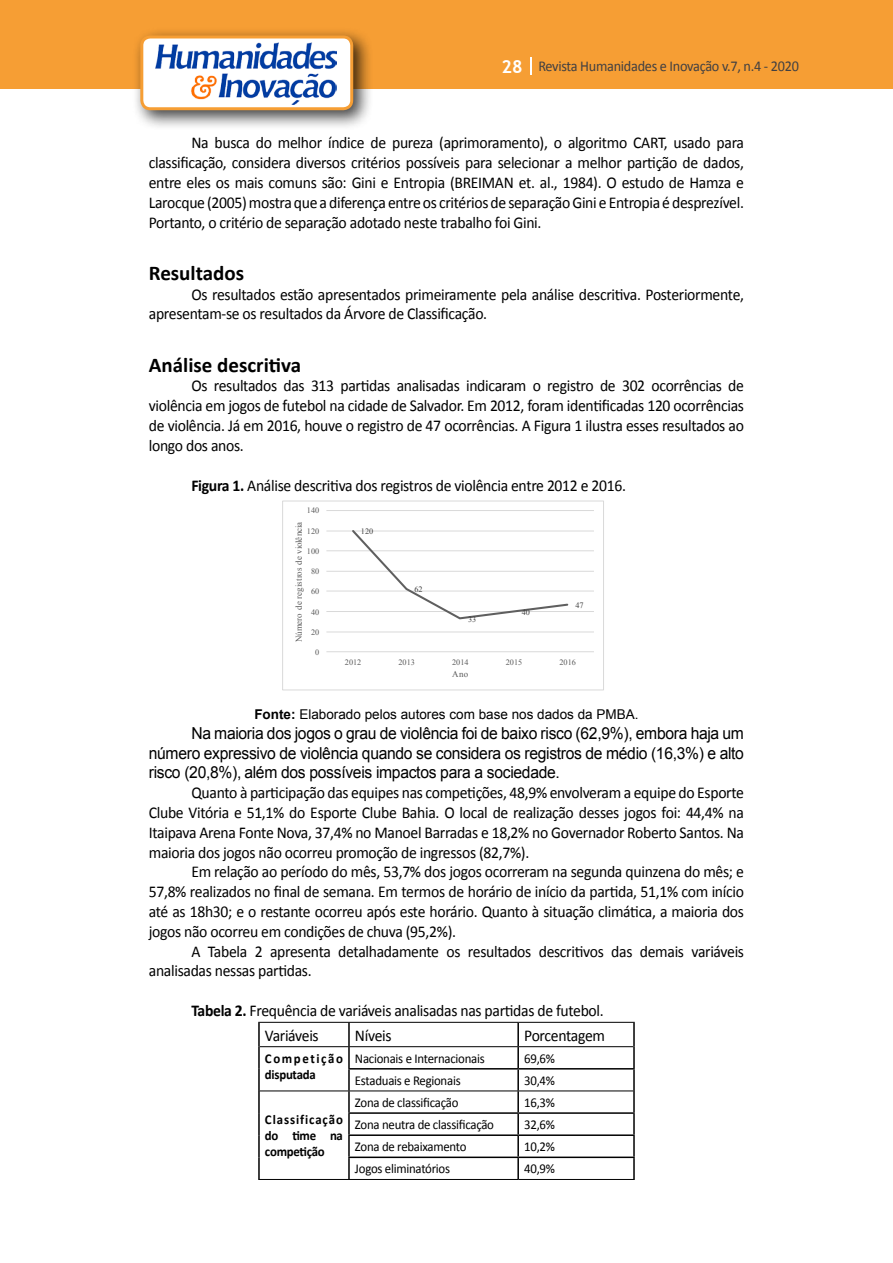
<style>
.page{position:relative;width:893px;height:1263px;background:#fff}
.page>*{position:absolute;margin:0;border:0;box-sizing:border-box;transform-origin:0 0}
.t1{font:700 21px "Calibri";color:#000}
.t2{font:16.5px/19.8px "Calibri";letter-spacing:-.02em;color:#000;text-align:justify;scale:.95 1}
.t3{font:16.5px/19.8px "Arial";letter-spacing:-.02em;color:#000;text-align:justify;scale:.95 1}
.t4{font:15px "Calibri";letter-spacing:-.02em;color:#414042;scale:.95 1}
.t5{font:13.5px "Calibri";letter-spacing:-.02em;color:#000;scale:.95 1}
.t6{font:13.5px "Arial";color:#000}
.t7{font:700 13.5px/16.2px "Calibri";letter-spacing:.065em;color:#000;text-align:justify;scale:.95 1}
.t8{font:700 13.5px/16.2px "Calibri";letter-spacing:.12em;color:#000;scale:.95 1}
.t9{font:8.85px "Times New Roman";letter-spacing:.02em;color:#595959}
.t10{font:8.25px "Times New Roman";color:#595959}
.t11{font:8.25px "Times New Roman";color:#404040}
.s1{font-family:"Trebuchet MS";font-weight:700;font-size:18px;color:#fff}
.s2{font-weight:700}
</style>
<div class="page">
<div style="left:0;top:0;width:893px;height:88px;background:#f69e34"></div>
<svg style="left:530px;top:57px;width:2px;height:18px"></svg>
<div style="left:132px;top:27px;width:241px;height:103px;background:#000;opacity:.75"></div>
<div style="left:142px;top:37px;width:210px;height:72px;background:#fff;border-radius:9px"></div>
<img style="left:156px;top:43px;width:180px;height:62px">
<div style="left:140px;top:35px;width:213px;height:75px;border:3px solid #f69e34;border-radius:9px"></div>
<hr style="left:326px;top:651px;width:268px;height:1px;background:#d9d9d9">
<hr style="left:326px;top:632px;width:268px;height:1px;background:#d9d9d9">
<hr style="left:326px;top:611px;width:268px;height:1px;background:#d9d9d9">
<hr style="left:326px;top:591px;width:268px;height:1px;background:#d9d9d9">
<hr style="left:326px;top:571px;width:268px;height:1px;background:#d9d9d9">
<hr style="left:326px;top:550px;width:268px;height:1px;background:#d9d9d9">
<hr style="left:326px;top:531px;width:268px;height:1px;background:#d9d9d9">
<hr style="left:326px;top:510px;width:268px;height:1px;background:#d9d9d9">
<svg style="left:350px;top:530px;width:220px;height:90px"></svg>
<div style="left:282px;top:501px;width:322px;height:189px;border:1px solid #d9d9d9"></div>
<hr style="left:258px;top:1023px;width:2px;height:24px;background:#000">
<hr style="left:348px;top:1023px;width:2px;height:23px;background:#000">
<hr style="left:517px;top:1023px;width:2px;height:23px;background:#000">
<hr style="left:633px;top:1023px;width:2px;height:24px;background:#000">
<hr style="left:258px;top:1047px;width:2px;height:22px;background:#000">
<hr style="left:348px;top:1047px;width:2px;height:21px;background:#000">
<hr style="left:517px;top:1047px;width:2px;height:21px;background:#000">
<hr style="left:633px;top:1047px;width:2px;height:21px;background:#000">
<hr style="left:258px;top:1069px;width:2px;height:22px;background:#000">
<hr style="left:348px;top:1068px;width:170px;height:1px;background:#000">
<hr style="left:348px;top:1069px;width:2px;height:21px;background:#000">
<hr style="left:518px;top:1068px;width:117px;height:1px;background:#000">
<hr style="left:517px;top:1069px;width:2px;height:21px;background:#000">
<hr style="left:633px;top:1069px;width:2px;height:22px;background:#000">
<hr style="left:258px;top:1091px;width:2px;height:22px;background:#000">
<hr style="left:348px;top:1091px;width:2px;height:21px;background:#000">
<hr style="left:517px;top:1091px;width:2px;height:21px;background:#000">
<hr style="left:633px;top:1091px;width:2px;height:21px;background:#000">
<hr style="left:258px;top:1113px;width:2px;height:22px;background:#000">
<hr style="left:348px;top:1112px;width:170px;height:2px;background:#000">
<hr style="left:348px;top:1114px;width:2px;height:20px;background:#000">
<hr style="left:518px;top:1112px;width:117px;height:2px;background:#000">
<hr style="left:517px;top:1114px;width:2px;height:20px;background:#000">
<hr style="left:633px;top:1114px;width:2px;height:20px;background:#000">
<hr style="left:258px;top:1135px;width:2px;height:22px;background:#000">
<hr style="left:348px;top:1134px;width:170px;height:2px;background:#000">
<hr style="left:348px;top:1136px;width:2px;height:20px;background:#000">
<hr style="left:518px;top:1134px;width:117px;height:2px;background:#000">
<hr style="left:517px;top:1136px;width:2px;height:20px;background:#000">
<hr style="left:633px;top:1136px;width:2px;height:20px;background:#000">
<hr style="left:258px;top:1157px;width:2px;height:22px;background:#000">
<hr style="left:348px;top:1156px;width:170px;height:2px;background:#000">
<hr style="left:348px;top:1158px;width:2px;height:21px;background:#000">
<hr style="left:518px;top:1156px;width:117px;height:2px;background:#000">
<hr style="left:517px;top:1158px;width:2px;height:21px;background:#000">
<hr style="left:633px;top:1158px;width:2px;height:21px;background:#000">
<hr style="left:258px;top:1022px;width:91px;height:1px;background:#000">
<hr style="left:349px;top:1022px;width:169px;height:1px;background:#000">
<hr style="left:518px;top:1022px;width:117px;height:1px;background:#000">
<hr style="left:260px;top:1046px;width:89px;height:1px;background:#000">
<hr style="left:349px;top:1046px;width:169px;height:1px;background:#000">
<hr style="left:518px;top:1046px;width:115px;height:1px;background:#000">
<hr style="left:260px;top:1090px;width:89px;height:1px;background:#000">
<hr style="left:349px;top:1090px;width:169px;height:1px;background:#000">
<hr style="left:518px;top:1090px;width:115px;height:1px;background:#000">
<hr style="left:258px;top:1179px;width:91px;height:1px;background:#000">
<hr style="left:349px;top:1179px;width:169px;height:1px;background:#000">
<hr style="left:518px;top:1179px;width:117px;height:1px;background:#000">
<p class="t4" style="left:501px;top:57px;width:315px"><span class="s1">28</span> Revista Humanidades e Inovação v.7, n.4 - 2020</p>
<p class="t2" style="left:149px;top:133px;width:628px;text-indent:43px">Na busca do melhor índice de pureza (aprimoramento), o algoritmo CART, usado para classificação, considera diversos critérios possíveis para selecionar a melhor partição de dados, entre eles os mais comuns são: Gini e Entropia (BREIMAN et. al., 1984). O estudo de Hamza e Larocque (2005) mostra que a diferença entre os critérios de separação Gini e Entropia é desprezível.<br>Portanto, o critério de separação adotado neste trabalho foi Gini.</p>
<p class="t1" style="left:149px;top:259px;width:97px">Resultados</p>
<p class="t2" style="left:149px;top:284px;width:628px;text-indent:43px">Os resultados estão apresentados primeiramente pela análise descritiva. Posteriormente, apresentam-se os resultados da Árvore de Classificação.</p>
<p class="t1" style="left:149px;top:351px;width:154px">Análise descritiva</p>
<p class="t2" style="left:149px;top:376px;width:628px;text-indent:43px">Os resultados das 313 partidas analisadas indicaram o registro de 302 ocorrências de violência em jogos de futebol na cidade de Salvador. Em 2012, foram identificadas 120 ocorrências de violência. Já em 2016, houve o registro de 47 ocorrências. A Figura 1 ilustra esses resultados ao longo dos anos.</p>
<p class="t2" style="left:191px;top:475px;width:459px"><span class="s2">Figura 1.</span> Análise descritiva dos registros de violência entre 2012 e 2016.</p>
<p class="t11" style="left:361px;top:525px;width:14px">120</p>
<p class="t10" style="left:307px;top:505px;width:14px">140</p>
<p class="t9" style="left:293px;top:642px;width:122px;rotate:-90deg">Número de registros de violência</p>
<p class="t10" style="left:307px;top:525px;width:14px">120</p>
<p class="t10" style="left:307px;top:546px;width:14px">100</p>
<p class="t10" style="left:311px;top:566px;width:10px">80</p>
<p class="t11" style="left:415px;top:584px;width:10px">62</p>
<p class="t10" style="left:311px;top:586px;width:10px">60</p>
<p class="t11" style="left:575px;top:599px;width:10px">47</p>
<p class="t10" style="left:311px;top:606px;width:10px">40</p>
<p class="t11" style="left:522px;top:606px;width:10px">40</p>
<p class="t11" style="left:468px;top:613px;width:10px">33</p>
<p class="t10" style="left:311px;top:626px;width:10px">20</p>
<p class="t10" style="left:315px;top:647px;width:6px">0</p>
<p class="t10" style="left:345px;top:656px;width:18px">2012</p>
<p class="t10" style="left:399px;top:656px;width:18px">2013</p>
<p class="t10" style="left:452px;top:656px;width:18px">2014</p>
<p class="t10" style="left:506px;top:656px;width:18px">2015</p>
<p class="t10" style="left:559px;top:656px;width:18px">2016</p>
<p class="t9" style="left:452px;top:668px;width:18px">Ano</p>
<p class="t6" style="left:254px;top:705px;width:386px"><span class="s2">Fonte:</span> Elaborado pelos autores com base nos dados da PMBA.</p>
<p class="t3" style="left:149px;top:723px;width:628px;text-indent:43px">Na maioria dos jogos o grau de violência foi de baixo risco (62,9%), embora haja um número expressivo de violência quando se considera os registros de médio (16,3%) e alto risco (20,8%), além dos possíveis impactos para a sociedade.</p>
<p class="t2" style="left:149px;top:783px;width:628px;text-indent:43px">Quanto à participação das equipes nas competições, 48,9% envolveram a equipe do Esporte Clube Vitória e 51,1% do Esporte Clube Bahia. O local de realização desses jogos foi: 44,4% na Itaipava Arena Fonte Nova, 37,4% no Manoel Barradas e 18,2% no Governador Roberto Santos. Na maioria dos jogos não ocorreu promoção de ingressos (82,7%).</p>
<p class="t2" style="left:149px;top:862px;width:628px;text-indent:43px">Em relação ao período do mês, 53,7% dos jogos ocorreram na segunda quinzena do mês; e 57,8% realizados no final de semana. Em termos de horário de início da partida, 51,1% com início até as 18h30; e o restante ocorreu após este horário. Quanto à situação climática, a maioria dos jogos não ocorreu em condições de chuva (95,2%).</p>
<p class="t2" style="left:149px;top:941px;width:628px;text-indent:43px">A Tabela 2 apresenta detalhadamente os resultados descritivos das demais variáveis analisadas nessas partidas.</p>
<p class="t2" style="left:265px;top:998px;width:358px;line-height:24.8px;text-indent:-74px"><span class="s2">Tabela 2.</span> Frequência de variáveis analisadas nas partidas de futebol.<br>Variáveis</p>
<p class="t2" style="left:355px;top:1025px;width:40px">Níveis</p>
<p class="t2" style="left:524px;top:1025px;width:87px">Porcentagem</p>
<p class="t8" style="left:265px;top:1050px;width:84px">Competição disputada</p>
<p class="t5" style="left:355px;top:1050px;width:138px">Nacionais e Internacionais</p>
<p class="t5" style="left:524px;top:1050px;width:34px">69,6%</p>
<p class="t5" style="left:355px;top:1072px;width:113px">Estaduais e Regionais</p>
<p class="t5" style="left:524px;top:1072px;width:34px">30,4%</p>
<p class="t7" style="left:265px;top:1111px;width:84px">Classificação do time na competição</p>
<p class="t5" style="left:355px;top:1094px;width:110px">Zona de classificação</p>
<p class="t5" style="left:524px;top:1094px;width:34px">16,3%</p>
<p class="t5" style="left:355px;top:1116px;width:148px">Zona neutra de classificação</p>
<p class="t5" style="left:524px;top:1116px;width:34px">32,6%</p>
<p class="t5" style="left:355px;top:1138px;width:119px">Zona de rebaixamento</p>
<p class="t5" style="left:524px;top:1138px;width:34px">10,2%</p>
<p class="t5" style="left:355px;top:1160px;width:102px">Jogos eliminatórios</p>
<p class="t5" style="left:524px;top:1160px;width:34px">40,9%</p>
</div>
